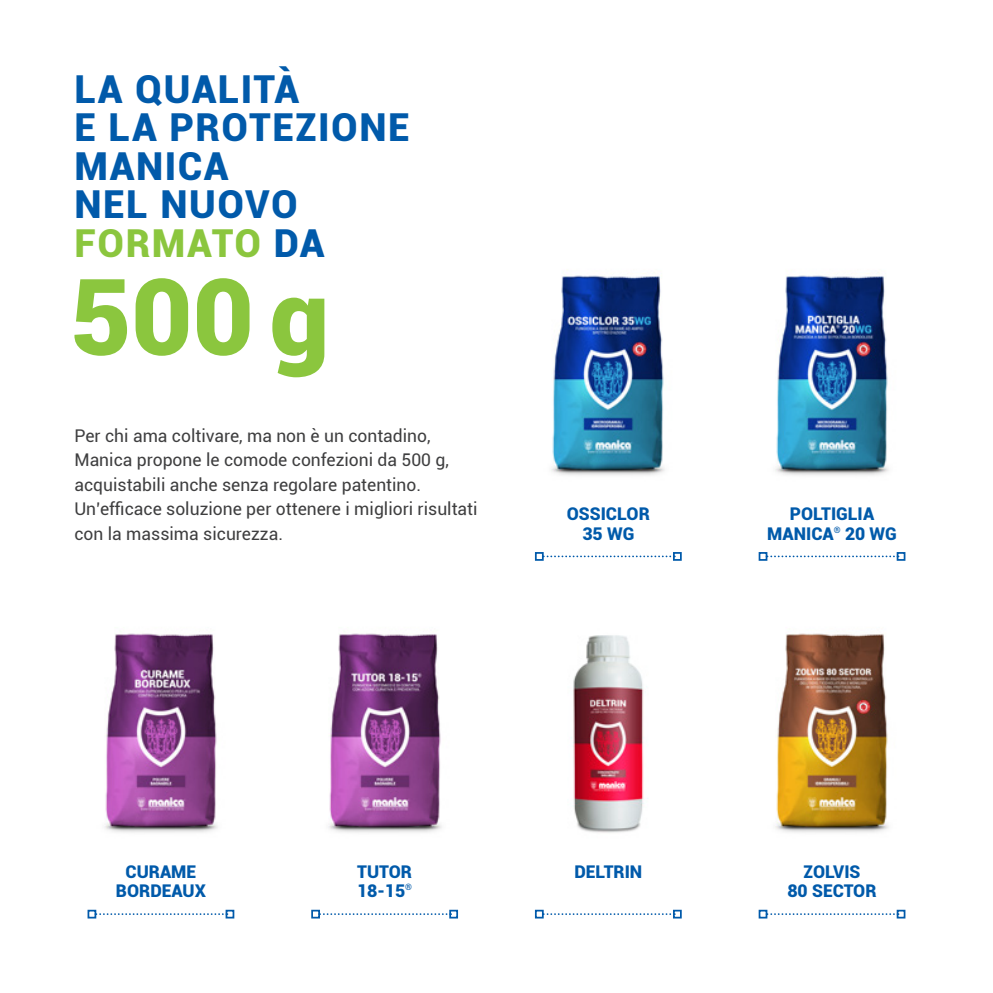
<style>
.page{position:relative;width:993px;height:993px;background:#fff}
.page>*{position:absolute;margin:0;border:0;box-sizing:border-box;transform-origin:0 0}
.t1{font:900 38.5px "Roboto";letter-spacing:.04em;color:#015aaa}
.t2{font:900 38.5px "Roboto";letter-spacing:.04em;color:#8bc63e}
.t3{font:17.5px "Roboto";color:#3e3e3f}
.t4{font:900 17.5px "Roboto";color:#015aaa}
.s1{color:#015aaa}
</style>
<div class="page">
<svg style="left:74px;top:278px;width:250px;height:99px"></svg>
<img style="left:775px;top:273px;width:114px;height:203px">
<svg style="left:767px;top:555px;width:128px;height:2px"></svg>
<div style="left:896px;top:552px;width:9px;height:8px;border:2px solid #015aaa"></div>
<div style="left:758px;top:552px;width:9px;height:8px;border:2px solid #015aaa"></div>
<img style="left:551px;top:273px;width:114px;height:203px">
<svg style="left:543px;top:555px;width:129px;height:2px"></svg>
<div style="left:672px;top:552px;width:9px;height:8px;border:2px solid #015aaa"></div>
<div style="left:534px;top:552px;width:9px;height:8px;border:2px solid #015aaa"></div>
<img style="left:104px;top:633px;width:114px;height:200px">
<svg style="left:96px;top:912px;width:128px;height:2px"></svg>
<div style="left:225px;top:909px;width:9px;height:9px;border:2px solid #015aaa"></div>
<div style="left:87px;top:909px;width:9px;height:9px;border:2px solid #015aaa"></div>
<img style="left:328px;top:633px;width:114px;height:200px">
<svg style="left:320px;top:913px;width:128px;height:1px"></svg>
<div style="left:449px;top:909px;width:9px;height:9px;border:2px solid #015aaa"></div>
<div style="left:311px;top:909px;width:9px;height:9px;border:2px solid #015aaa"></div>
<img style="left:775px;top:633px;width:114px;height:200px">
<svg style="left:767px;top:912px;width:128px;height:2px"></svg>
<div style="left:896px;top:909px;width:9px;height:9px;border:2px solid #015aaa"></div>
<div style="left:758px;top:909px;width:9px;height:9px;border:2px solid #015aaa"></div>
<svg style="left:543px;top:912px;width:128px;height:2px"></svg>
<div style="left:672px;top:909px;width:9px;height:9px;border:2px solid #015aaa"></div>
<div style="left:534px;top:909px;width:9px;height:9px;border:2px solid #015aaa"></div>
<img style="left:571px;top:635px;width:77px;height:198px">
<p class="t1" style="left:74px;top:62px;width:226px">LA QUALITÀ</p>
<p class="t1" style="left:74px;top:100px;width:336px">E LA PROTEZIONE</p>
<p class="t1" style="left:74px;top:139px;width:155px">MANICA</p>
<p class="t1" style="left:74px;top:177px;width:225px">NEL NUOVO</p>
<p class="t2" style="left:74px;top:216px;width:251px">FORMATO <span class="s1">DA</span></p>
<p class="t3" style="left:74px;top:423px;width:357px">Per chi ama coltivare, ma non è un contadino,</p>
<p class="t3" style="left:74px;top:447px;width:376px">Manica propone le comode confezioni da 500 g,</p>
<p class="t3" style="left:74px;top:472px;width:348px">acquistabili anche senza regolare patentino.</p>
<p class="t3" style="left:74px;top:496px;width:404px">Un’efficace soluzione per ottenere i migliori risultati</p>
<p class="t3" style="left:74px;top:521px;width:210px">con la massima sicurezza.</p>
<p class="t4" style="left:566px;top:501px;width:85px">OSSICLOR</p>
<p class="t4" style="left:582px;top:521px;width:53px">35 WG</p>
<p class="t4" style="left:789px;top:501px;width:86px">POLTIGLIA</p>
<p class="t4" style="left:767px;top:521px;width:131px">MANICA<sup>®</sup> 20 WG</p>
<p class="t4" style="left:126px;top:859px;width:72px">CURAME</p>
<p class="t4" style="left:116px;top:878px;width:91px">BORDEAUX</p>
<p class="t4" style="left:357px;top:859px;width:56px">TUTOR</p>
<p class="t4" style="left:357px;top:878px;width:56px">18-15<sup>®</sup></p>
<p class="t4" style="left:574px;top:859px;width:69px">DELTRIN</p>
<p class="t4" style="left:803px;top:859px;width:58px">ZOLVIS</p>
<p class="t4" style="left:787px;top:878px;width:91px">80 SECTOR</p>
</div>
